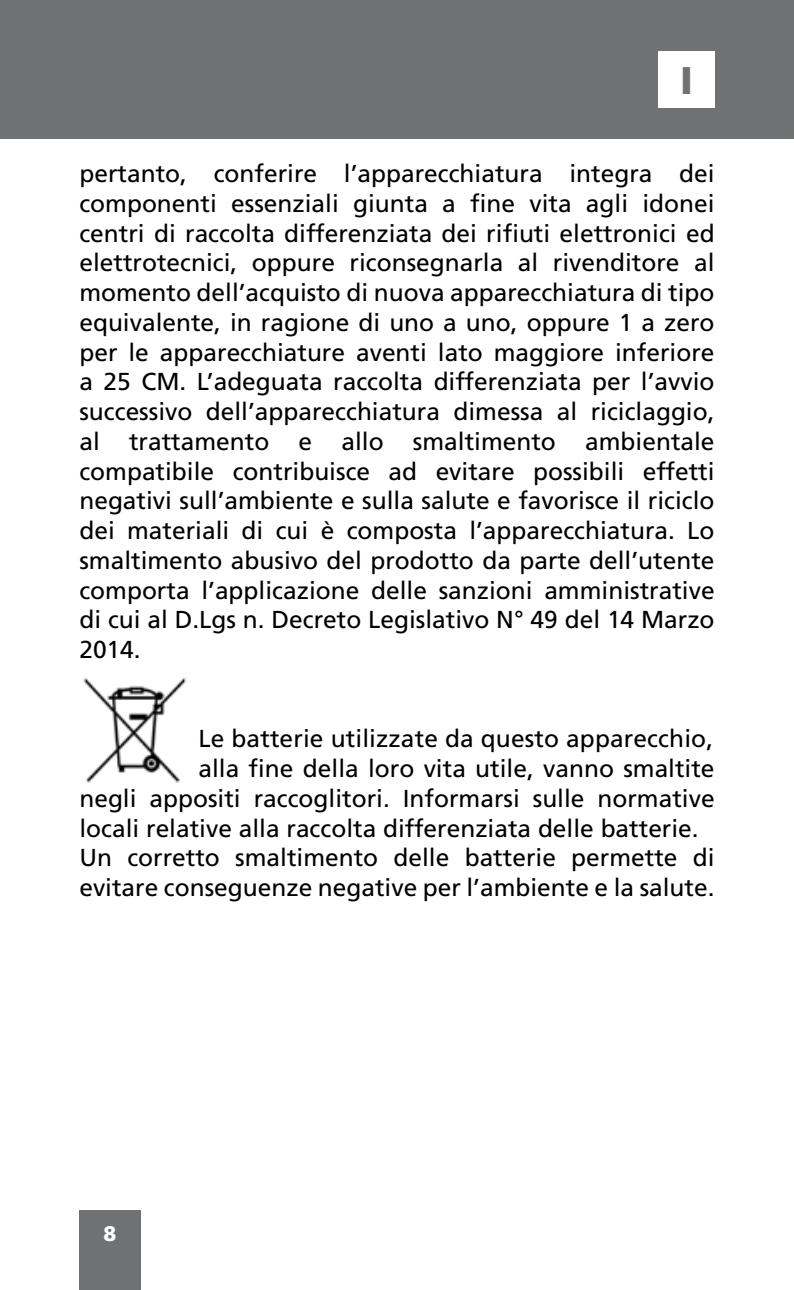
<style>
.page{position:relative;width:794px;height:1290px;background:#fff}
.page>*{position:absolute;margin:0;border:0;box-sizing:border-box;transform-origin:0 0}
.t1{font:900 38.5px "Frutiger LT Std";color:#707172}
.t2{font:24.5px/29.8px "Frutiger LT Std";color:#000;text-align:justify}
.t3{font:900 21px "Frutiger LT Std";color:#fff}
</style>
<div class="page">
<div style="left:0;top:0;width:794px;height:139px;background:#707172"></div>
<div style="left:79px;top:1210px;width:62px;height:80px;background:#707172"></div>
<img style="left:83px;top:677px;width:104px;height:106px">
<div style="left:658px;top:51px;width:56px;height:56px;background:#fff"></div>
<h1 class="t1" style="left:680px;top:57px;width:14px">I</h1>
<p class="t2" style="left:79px;top:159px;width:637px">pertanto, conferire l’apparecchiatura integra dei componenti essenziali giunta a fine vita agli idonei centri di raccolta differenziata dei rifiuti elettronici ed elettrotecnici, oppure riconsegnarla al rivenditore al momento dell’acquisto di nuova apparecchiatura di tipo equivalente, in ragione di uno a uno, oppure 1 a zero per le apparecchiature aventi lato maggiore inferiore a 25 CM. L’adeguata raccolta differenziata per l’avvio successivo dell’apparecchiatura dimessa al riciclaggio, al trattamento e allo smaltimento ambientale compatibile contribuisce ad evitare possibili effetti negativi sull’ambiente e sulla salute e favorisce il riciclo dei materiali di cui è composta l’apparecchiatura. Lo smaltimento abusivo del prodotto da parte dell’utente comporta l’applicazione delle sanzioni amministrative di cui al D.Lgs n. Decreto Legislativo N° 49 del 14 Marzo 2014.</p>
<p class="t2" style="left:198px;top:724px;width:516px">Le batterie utilizzate da questo apparecchio,</p>
<p class="t2" style="left:198px;top:754px;width:517px">alla fine della loro vita utile, vanno smaltite</p>
<p class="t2" style="left:79px;top:783px;width:636px">negli appositi raccoglitori. Informarsi sulle normative</p>
<p class="t2" style="left:79px;top:813px;width:621px">locali relative alla raccolta differenziata delle batterie.</p>
<p class="t2" style="left:79px;top:843px;width:636px">Un corretto smaltimento delle batterie permette di</p>
<p class="t2" style="left:79px;top:873px;width:636px">evitare conseguenze negative per l’ambiente e la salute.</p>
<p class="t3" style="left:103px;top:1221px;width:14px">8</p>
</div>
